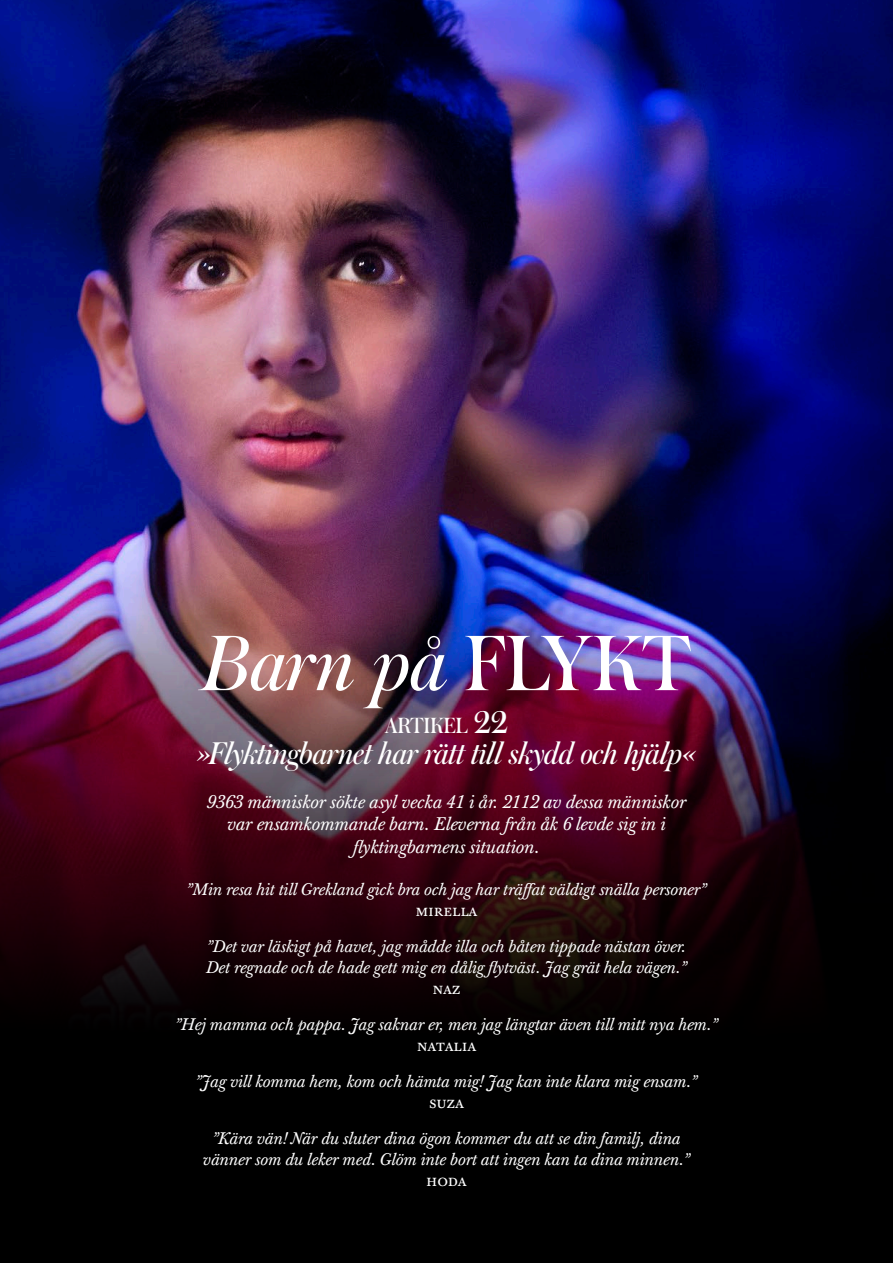
<style>
.page{position:relative;width:893px;height:1263px;background:#fff}
.page>*{position:absolute;margin:0;border:0;box-sizing:border-box;transform-origin:0 0}
.t1{font:italic 82.5px "Operan";letter-spacing:-.005em;color:#fff}
.t2{font:italic 33px "Operan";letter-spacing:-.01em;color:#fff}
.t3{font:23.1px "Operan";letter-spacing:-.02em;color:#fff}
.t4{font:italic 18px/22.5px "Baskerville 10 Pro";letter-spacing:-.01em;color:#fff;text-align:center}
.t5{font:italic 16.5px/21px "Baskerville 10 Pro";letter-spacing:-.01em;color:#fff}
.t6{font:16.5px "Baskerville 10 Pro";letter-spacing:-.01em;color:#fff}
.s1{font-style:normal}
.s2{font-size:33px}
</style>
<div class="page">
<img style="left:0;top:0;width:893px;height:571px">
<img style="left:0;top:571px;width:893px;height:692px">
<h1 class="t1" style="left:202px;top:607px;width:491px">Barn på <span class="s1">FLYKT</span></h1>
<h3 class="t3" style="left:385px;top:710px;width:125px">ARTIKEL <span class="s2">22</span></h3>
<h2 class="t2" style="left:197px;top:731px;width:500px">»Flyktingbarnet har rätt till skydd och hjälp«</h2>
<p class="t4" style="left:207px;top:791px;width:481px">9363 människor sökte asyl vecka 41 i år. 2112 av dessa människor var ensamkommande barn. Eleverna från åk 6 levde sig in i flyktingbarnens situation.</p>
<p class="t5" style="left:186px;top:879px;width:521px">”Min resa hit till Grekland gick bra och jag har träffat väldigt snälla personer”</p>
<p class="t6" style="left:415px;top:900px;width:64px">mirella</p>
<p class="t5" style="left:206px;top:936px;width:482px">”Det var läskigt på havet, jag mådde illa och båten tippade nästan över.<br>Det regnade och de hade gett mig en dålig flytväst. Jag grät hela vägen.”</p>
<p class="t6" style="left:432px;top:978px;width:30px">naz</p>
<p class="t5" style="left:175px;top:1014px;width:544px">”Hej mamma och pappa. Jag saknar er, men jag längtar även till mitt nya hem.”</p>
<p class="t6" style="left:417px;top:1035px;width:61px">natalia</p>
<p class="t5" style="left:196px;top:1071px;width:503px">”Jag vill komma hem, kom och hämta mig! Jag kan inte klara mig ensam.”</p>
<p class="t6" style="left:429px;top:1092px;width:36px">suza</p>
<p class="t5" style="left:203px;top:1128px;width:489px;text-align:center">”Kära vän! När du sluter dina ögon kommer du att se din familj, dina vänner som du leker med. Glöm inte bort att ingen kan ta dina minnen.”</p>
<p class="t6" style="left:426px;top:1170px;width:42px">hoda</p>
</div>
